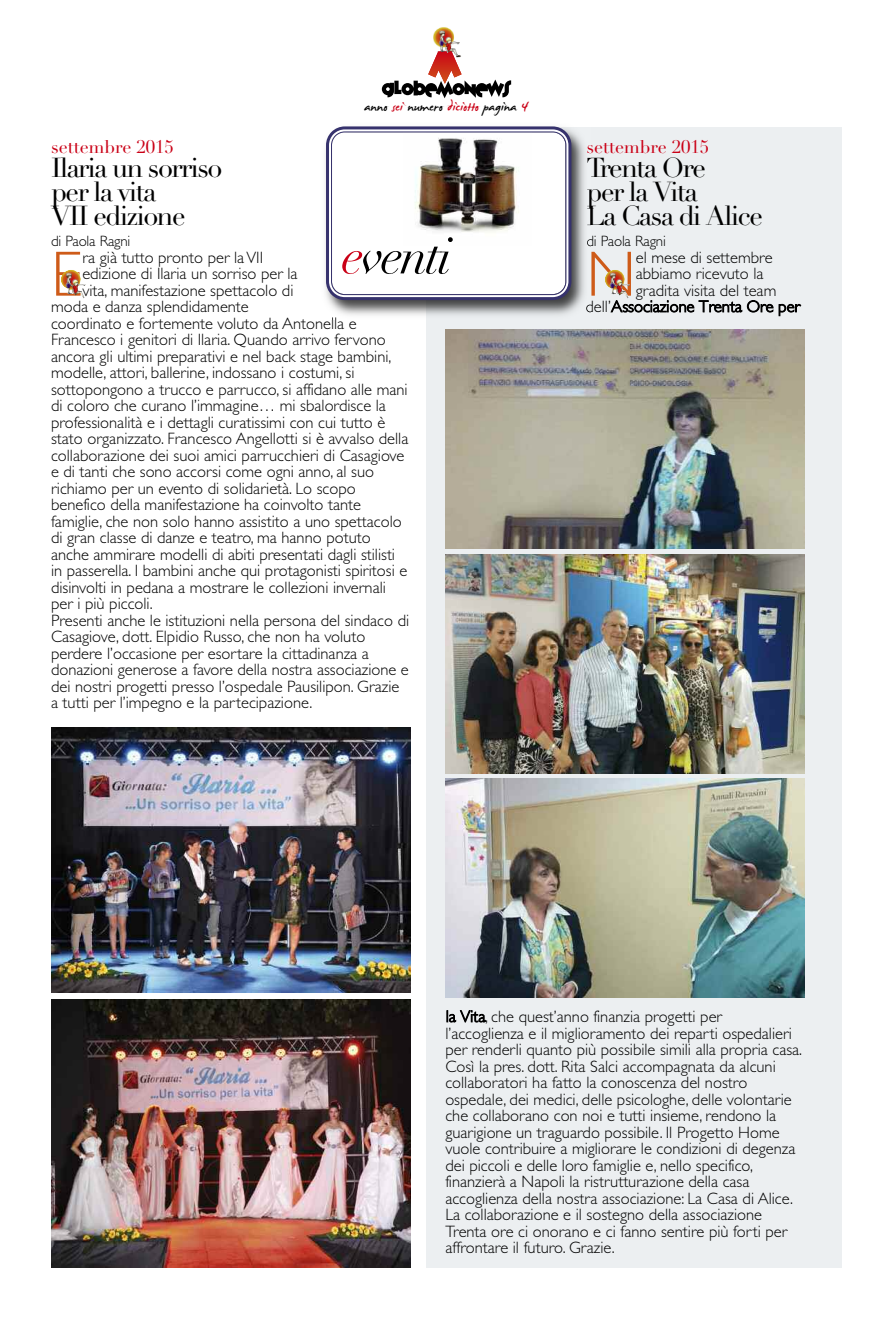
<style>
.page{position:relative;width:893px;height:1319px;background:#fff}
.page>*{position:absolute;margin:0;border:0;box-sizing:border-box;transform-origin:0 0}
.t1{font:300 64.2px "Gill Sans";color:#ce5b19}
.t2{font:italic 50.7px "Didot";letter-spacing:-.05em;color:#000}
.t3{font:27px/24px "Didot";letter-spacing:-.05em;color:#000}
.t4{font:22.5px "James Fajardo";color:#000}
.t5{font:18px "Didot";color:#ca0016}
.t6{font:300 16.5px/16.5px "Gill Sans";color:#000}
.t7{font:300 15px "Gill Sans";letter-spacing:-.015em;color:#000}
.s1{color:#ca0016}
</style>
<div class="page">
<div style="left:426px;top:128px;width:416px;height:1139px;background:#eceff1"></div>
<img style="left:433px;top:27px;width:27px;height:24px">
<svg style="left:382px;top:51px;width:129px;height:47px"></svg>
<img style="left:328px;top:127px;width:263px;height:192px">
<svg style="left:587px;top:144px;width:4px;height:20px"></svg>
<img style="left:587px;top:188px;width:4px;height:17px">
<img style="left:587px;top:205px;width:4px;height:20px">
<svg style="left:587px;top:238px;width:4px;height:9px"></svg>
<svg style="left:586px;top:303px;width:5px;height:9px"></svg>
<svg style="left:325px;top:126px;width:248px;height:175px"></svg>
<img style="left:51px;top:727px;width:359px;height:264px">
<img style="left:445px;top:330px;width:359px;height:218px">
<img style="left:445px;top:554px;width:359px;height:219px">
<img style="left:445px;top:778px;width:359px;height:219px">
<img style="left:51px;top:999px;width:359px;height:268px">
<img style="left:605px;top:270px;width:25px;height:29px">
<img style="left:61px;top:270px;width:25px;height:29px">
<h3 class="t4" style="left:364px;top:95px;width:166px">anno <span class="s1">sei</span> numero <span class="s1">diciotto</span> pagina <span class="s1">4</span></h3>
<p class="t5" style="left:51px;top:136px;width:124px">settembre 2015</p>
<h3 class="t3" style="left:51px;top:156px;width:173px">Ilaria un sorriso per la vita<br>VII edizione</h3>
<p class="t7" style="left:51px;top:232px;width:81px">di Paola Ragni</p>
<h1 class="t1" style="left:51px;top:236px;width:33px">E</h1>
<p class="t6" style="left:82px;top:249px;width:182px">ra già tutto pronto per laVII</p>
<h2 class="t2" style="left:342px;top:224px;width:111px"><span class="s1">e</span>venti</h2>
<p class="t6" style="left:82px;top:265px;width:217px">edizione di Ilaria un sorriso per la</p>
<p class="t6" style="left:82px;top:282px;width:213px">vita, manifestazione spettacolo di</p>
<p class="t6" style="left:51px;top:298px;width:199px">moda e danza splendidamente</p>
<p class="t6" style="left:51px;top:315px;width:307px">coordinato e fortemente voluto da Antonella e</p>
<p class="t6" style="left:51px;top:331px;width:336px">Francesco i genitori di Ilaria. Quando arrivo fervono</p>
<p class="t6" style="left:51px;top:348px;width:342px">ancora gli ultimi preparativi e nel back stage bambini,</p>
<p class="t6" style="left:51px;top:364px;width:305px">modelle, attori, ballerine, indossano i costumi, si</p>
<p class="t6" style="left:51px;top:381px;width:358px">sottopongono a trucco e parrucco, si affidano alle mani</p>
<p class="t6" style="left:51px;top:397px;width:336px">di coloro che curano l’immagine… mi sbalordisce la</p>
<p class="t6" style="left:51px;top:414px;width:336px">professionalità e i dettagli curatissimi con cui tutto è</p>
<p class="t6" style="left:51px;top:430px;width:359px">stato organizzato. Francesco Angellotti si è avvalso della</p>
<p class="t6" style="left:51px;top:447px;width:355px">collaborazione dei suoi amici parrucchieri di Casagiove</p>
<p class="t6" style="left:51px;top:463px;width:325px">e di tanti che sono accorsi come ogni anno, al suo</p>
<p class="t6" style="left:51px;top:480px;width:306px">richiamo per un evento di solidarietà. Lo scopo</p>
<p class="t6" style="left:51px;top:496px;width:312px">benefico della manifestazione ha coinvolto tante</p>
<p class="t6" style="left:51px;top:513px;width:352px">famiglie, che non solo hanno assistito a uno spettacolo</p>
<p class="t6" style="left:51px;top:529px;width:321px">di gran classe di danze e teatro, ma hanno potuto</p>
<p class="t6" style="left:51px;top:546px;width:346px">anche ammirare modelli di abiti presentati dagli stilisti</p>
<p class="t6" style="left:51px;top:562px;width:358px">in passerella. I bambini anche qui protagonisti spiritosi e</p>
<p class="t6" style="left:51px;top:579px;width:336px">disinvolti in pedana a mostrare le collezioni invernali</p>
<p class="t6" style="left:51px;top:595px;width:103px">per i più piccoli.</p>
<p class="t6" style="left:51px;top:612px;width:360px">Presenti anche le istituzioni nella persona del sindaco di</p>
<p class="t6" style="left:51px;top:628px;width:316px">Casagiove, dott. Elpidio Russo, che non ha voluto</p>
<p class="t6" style="left:51px;top:645px;width:319px">perdere l’occasione per esortare la cittadinanza a</p>
<p class="t6" style="left:51px;top:661px;width:359px">donazioni generose a favore della nostra associazione e</p>
<p class="t6" style="left:51px;top:678px;width:350px">dei nostri progetti presso l’ospedale Pausilipon. Grazie</p>
<p class="t6" style="left:51px;top:694px;width:263px">a tutti per l’impegno e la partecipazione.</p>
<p class="t5" style="left:586px;top:136px;width:124px">settembre 2015</p>
<h3 class="t3" style="left:586px;top:156px;width:178px">Trenta Ore<br>per la Vita<br>La Casa di Alice</h3>
<p class="t7" style="left:586px;top:232px;width:81px">di Paola Ragni</p>
<h1 class="t1" style="left:586px;top:236px;width:51px">N</h1>
<p class="t6" style="left:636px;top:249px;width:138px">el mese di settembre</p>
<p class="t6" style="left:636px;top:265px;width:129px">abbiamo ricevuto la</p>
<p class="t6" style="left:636px;top:282px;width:142px">gradita visita del team</p>
<p class="t6" style="left:586px;top:298px;width:216px">dell’Associazione Trenta Ore per</p>
<p class="t6" style="left:445px;top:1008px;width:358px">la Vita, che quest’anno finanzia progetti per l’accoglienza e il miglioramento dei reparti ospedalieri per renderli quanto più possibile simili alla propria casa.<br>Così la pres. dott. Rita Salci accompagnata da alcuni collaboratori ha fatto la conoscenza del nostro ospedale, dei medici, delle psicologhe, delle volontarie che collaborano con noi e tutti insieme, rendono la guarigione un traguardo possibile. Il Progetto Home vuole contribuire a migliorare le condizioni di degenza dei piccoli e delle loro famiglie e, nello specifico, finanzierà a Napoli la ristrutturazione della casa accoglienza della nostra associazione: La Casa di Alice.<br>La collaborazione e il sostegno della associazione Trenta ore ci onorano e ci fanno sentire più forti per affrontare il futuro. Grazie.</p>
</div>
